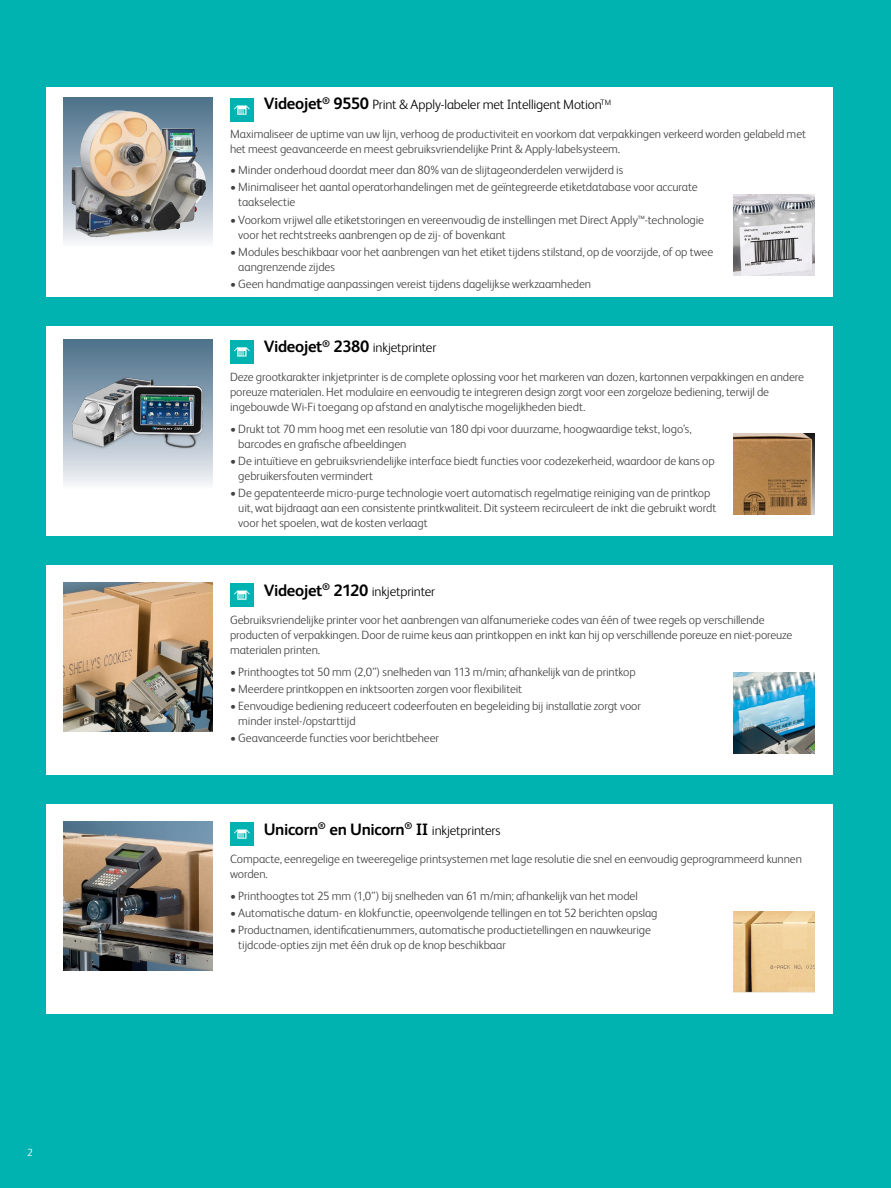
<style>
.page{position:relative;width:891px;height:1188px;background:#00b3b0}
.page>*{position:absolute;margin:0;border:0;box-sizing:border-box;transform-origin:0 0}
.t1{font:700 16.5px "FS Albert Pro";letter-spacing:-.02em;color:#000}
.t2{font:300 13.5px "FS Albert Pro";letter-spacing:-.01em;color:#000}
.t3{font:300 12px/15px "FS Albert Pro";letter-spacing:-.005em;color:#414042}
.t4{font:300 10.5px "FS Albert Pro";color:#fff}
.s1{font-weight:700;font-size:16.5px}
.s2{font-weight:300;font-size:13.5px}
</style>
<div class="page">
<div style="left:46px;top:566px;width:787px;height:209px;background:#fff"></div>
<img style="left:64px;top:583px;width:149px;height:149px">
<img style="left:734px;top:672px;width:81px;height:81px">
<div style="left:230px;top:583px;width:24px;height:24px;background:#00b3b0"></div>
<svg style="left:234px;top:591px;width:16px;height:9px"></svg>
<div style="left:46px;top:88px;width:787px;height:209px;background:#fff"></div>
<div style="left:64px;top:98px;width:149px;height:149px;background:linear-gradient(to bottom,#486d87,#f2f2f6)"></div>
<img style="left:71px;top:111px;width:135px;height:126px">
<img style="left:734px;top:194px;width:81px;height:81px">
<div style="left:230px;top:98px;width:24px;height:24px;background:#00b3b0"></div>
<svg style="left:234px;top:105px;width:16px;height:10px"></svg>
<div style="left:46px;top:805px;width:787px;height:209px;background:#fff"></div>
<img style="left:64px;top:822px;width:149px;height:149px">
<img style="left:734px;top:911px;width:81px;height:81px">
<div style="left:230px;top:822px;width:24px;height:24px;background:#00b3b0"></div>
<svg style="left:234px;top:829px;width:16px;height:10px"></svg>
<div style="left:46px;top:327px;width:787px;height:209px;background:#fff"></div>
<div style="left:64px;top:340px;width:149px;height:149px;background:linear-gradient(to bottom,#486d87,#f2f3f6)"></div>
<img style="left:67px;top:374px;width:143px;height:81px">
<img style="left:734px;top:433px;width:81px;height:81px">
<div style="left:230px;top:340px;width:24px;height:23px;background:#00b3b0"></div>
<svg style="left:234px;top:347px;width:16px;height:10px"></svg>
<p class="t4" style="left:27px;top:1145px;width:7px">2</p>
<p class="t2" style="left:264px;top:95px;width:349px"><span class="s1">Videojet</span><sup>®</sup> <span class="s1">9550</span> Print &amp; Apply-labeler met Intelligent Motion<sup>TM</sup></p>
<p class="t3" style="left:230px;top:125px;width:577px">Maximaliseer de uptime van uw lijn, verhoog de productiviteit en voorkom dat verpakkingen verkeerd worden gelabeld met het meest geavanceerde en meest gebruiksvriendelijke Print &amp; Apply-labelsysteem.</p>
<p class="t3" style="left:230px;top:162px;width:395px">• Minder onderhoud doordat meer dan 80% van de slijtageonderdelen verwijderd is</p>
<p class="t3" style="left:238px;top:179px;width:461px;text-indent:-8px">• Minimaliseer het aantal operatorhandelingen met de geïntegreerde etiketdatabase voor accurate taakselectie</p>
<p class="t3" style="left:238px;top:211px;width:467px;text-indent:-8px">• Voorkom vrijwel alle etiketstoringen en vereenvoudig de instellingen met Direct Apply™-technologie voor het rechtstreeks aanbrengen op de zij- of bovenkant</p>
<p class="t3" style="left:238px;top:243px;width:476px;text-indent:-8px">• Modules beschikbaar voor het aanbrengen van het etiket tijdens stilstand, op de voorzijde, of op twee aangrenzende zijdes</p>
<p class="t3" style="left:230px;top:276px;width:363px">• Geen handmatige aanpassingen vereist tijdens dagelijkse werkzaamheden</p>
<p class="t2" style="left:264px;top:339px;width:174px"><span class="s1">Videojet</span><sup>®</sup> <span class="s1">2380</span> inkjetprinter</p>
<p class="t3" style="left:230px;top:369px;width:575px">Deze grootkarakter inkjetprinter is de complete oplossing voor het markeren van dozen, kartonnen verpakkingen en andere poreuze materialen. Het modulaire en eenvoudig te integreren design zorgt voor een zorgeloze bediening, terwijl de ingebouwde Wi-Fi toegang op afstand en analytische mogelijkheden biedt.</p>
<p class="t3" style="left:238px;top:420px;width:455px;text-indent:-8px">• Drukt tot 70 mm hoog met een resolutie van 180 dpi voor duurzame, hoogwaardige tekst, logo’s, barcodes en grafische afbeeldingen</p>
<p class="t3" style="left:238px;top:452px;width:478px;text-indent:-8px">• De intuïtieve en gebruiksvriendelijke interface biedt functies voor codezekerheid, waardoor de kans op gebruikersfouten vermindert</p>
<p class="t3" style="left:238px;top:485px;width:479px;text-indent:-8px">• De gepatenteerde micro-purge technologie voert automatisch regelmatige reiniging van de printkop uit, wat bijdraagt aan een consistente printkwaliteit. Dit systeem recirculeert de inkt die gebruikt wordt voor het spoelen, wat de kosten verlaagt</p>
<p class="t2" style="left:264px;top:582px;width:173px"><span class="s1">Videojet</span><sup>®</sup> <span class="s1">2120</span> inkjetprinter</p>
<p class="t3" style="left:230px;top:612px;width:564px">Gebruiksvriendelijke printer voor het aanbrengen van alfanumerieke codes van één of twee regels op verschillende producten of verpakkingen. Door de ruime keus aan printkoppen en inkt kan hij op verschillende poreuze en niet-poreuze materialen printen.</p>
<p class="t3" style="left:230px;top:664px;width:407px">• Printhoogtes tot 50 mm (2,0”) snelheden van 113 m/min; afhankelijk van de printkop</p>
<p class="t3" style="left:230px;top:681px;width:294px">• Meerdere printkoppen en inktsoorten zorgen voor flexibiliteit</p>
<p class="t3" style="left:238px;top:698px;width:404px;text-indent:-8px">• Eenvoudige bediening reduceert codeerfouten en begeleiding bij installatie zorgt voor minder instel-/opstarttijd</p>
<p class="t3" style="left:230px;top:730px;width:211px">• Geavanceerde functies voor berichtbeheer</p>
<h1 class="t1" style="left:264px;top:817px;width:238px">Unicorn<sup>®</sup> en Unicorn<sup>®</sup> II <span class="s2">inkjetprinters</span></h1>
<p class="t3" style="left:230px;top:851px;width:573px">Compacte, eenregelige en tweeregelige printsystemen met lage resolutie die snel en eenvoudig geprogrammeerd kunnen worden.</p>
<p class="t3" style="left:230px;top:887px;width:409px">• Printhoogtes tot 25 mm (1,0”) bij snelheden van 61 m/min; afhankelijk van het model</p>
<p class="t3" style="left:230px;top:905px;width:429px">• Automatische datum- en klokfunctie, opeenvolgende tellingen en tot 52 berichten opslag</p>
<p class="t3" style="left:238px;top:922px;width:414px;text-indent:-8px">• Productnamen, identificatienummers, automatische productietellingen en nauwkeurige tijdcode-opties zijn met één druk op de knop beschikbaar</p>
</div>
